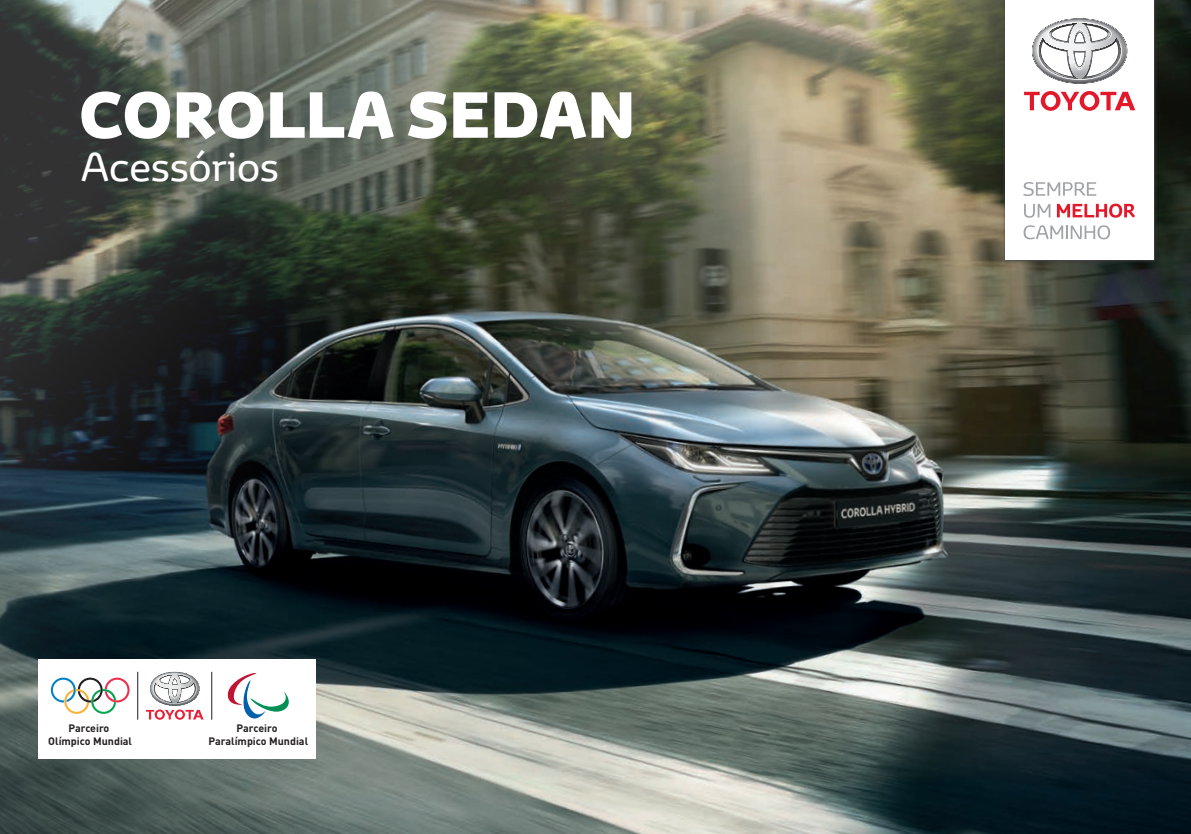
<style>
.page{position:relative;width:1191px;height:834px;background:#fff}
.page>*{position:absolute;margin:0;border:0;box-sizing:border-box;transform-origin:0 0}
.t1{font:800 63px "Toyota Display";letter-spacing:.01em;color:#fff}
.t2{font:39.02px "Toyota Display";color:#fff}
.t3{font:700 10.67px/12.8px "DINOT";color:#231f20;text-align:center}
</style>
<div class="page">
<img style="left:0;top:0;width:1191px;height:833px">
<div style="left:38px;top:659px;width:278px;height:99px;background:#fff"></div>
<svg style="left:51px;top:677px;width:79px;height:36px"></svg>
<svg style="left:227px;top:673px;width:62px;height:45px"></svg>
<hr style="left:211px;top:671px;width:1px;height:48px;background:#231f20">
<hr style="left:137px;top:671px;width:1px;height:48px;background:#231f20">
<svg style="left:146px;top:671px;width:58px;height:48px"></svg>
<img style="left:997px;top:0;width:170px;height:276px">
<div style="left:1005px;top:0;width:148px;height:259px;background:#fff"></div>
<svg style="left:1024px;top:91px;width:111px;height:20px"></svg>
<svg style="left:1032px;top:18px;width:95px;height:66px"></svg>
<svg style="left:1023px;top:182px;width:73px;height:14px"></svg>
<svg style="left:1024px;top:204px;width:26px;height:14px"></svg>
<svg style="left:1057px;top:203px;width:78px;height:15px"></svg>
<svg style="left:1023px;top:225px;width:87px;height:14px"></svg>
<h1 class="t1" style="left:79px;top:70px;width:557px">COROLLA SEDAN</h1>
<h2 class="t2" style="left:81px;top:141px;width:199px">Acessórios</h2>
<p class="t3" style="left:48px;top:721px;width:85px">Parceiro<br>Olímpico Mundial</p>
<p class="t3" style="left:208px;top:721px;width:101px">Parceiro<br>Paralímpico Mundial</p>
</div>
